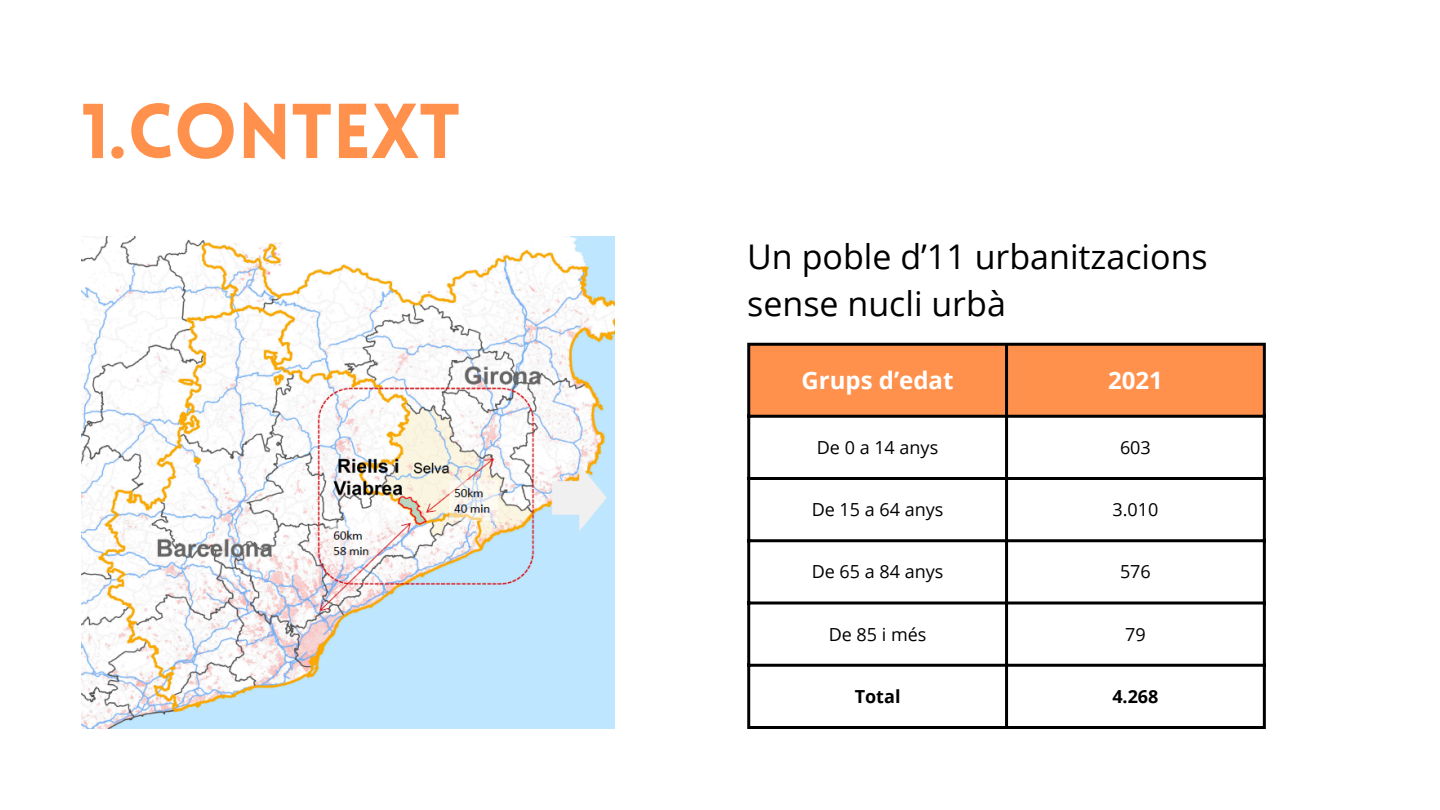
<style>
.page{position:relative;width:1440px;height:810px;background:#fff}
.page>*{position:absolute;margin:0;border:0;box-sizing:border-box;transform-origin:0 0}
.t1{font:900 76px "Lovelo";color:#ff914d}
.t2{font:34px/47.2px "Open Sans";color:#000}
.t3{font:700 24px "Open Sans";color:#fff}
.t4{font:18px "Open Sans";color:#000}
.t5{font:700 18px "Open Sans";color:#000}
</style>
<div class="page">
<img style="left:81px;top:236px;width:534px;height:493px">
<div style="left:750px;top:346px;width:513px;height:69px;background:#ff914d"></div>
<hr style="left:747px;top:346px;width:3px;height:380px;background:#000">
<hr style="left:1005px;top:346px;width:3px;height:380px;background:#000">
<hr style="left:1263px;top:346px;width:3px;height:380px;background:#000">
<hr style="left:747px;top:343px;width:519px;height:3px;background:#000">
<hr style="left:747px;top:415px;width:519px;height:3px;background:#000">
<hr style="left:747px;top:477px;width:519px;height:3px;background:#000">
<hr style="left:747px;top:539px;width:519px;height:3px;background:#000">
<hr style="left:747px;top:602px;width:519px;height:2px;background:#000">
<hr style="left:747px;top:664px;width:519px;height:3px;background:#000">
<hr style="left:747px;top:726px;width:519px;height:3px;background:#000">
<p class="t1" style="left:81px;top:101px;width:381px">1.CONTEXT</p>
<p class="t2" style="left:747px;top:232px;width:462px">Un poble d’11 urbanitzacions sense nucli urbà</p>
<p class="t3" style="left:802px;top:363px;width:153px">Grups d’edat</p>
<p class="t3" style="left:1108px;top:363px;width:56px">2021</p>
<p class="t4" style="left:817px;top:435px;width:123px">De 0 a 14 anys</p>
<p class="t4" style="left:1120px;top:435px;width:32px">603</p>
<p class="t4" style="left:812px;top:497px;width:133px">De 15 a 64 anys</p>
<p class="t4" style="left:1112px;top:497px;width:47px">3.010</p>
<p class="t4" style="left:812px;top:559px;width:133px">De 65 a 84 anys</p>
<p class="t4" style="left:1120px;top:559px;width:32px">576</p>
<p class="t4" style="left:829px;top:621px;width:99px">De 85 i més</p>
<p class="t4" style="left:1125px;top:621px;width:22px">79</p>
<p class="t5" style="left:855px;top:684px;width:47px">Total</p>
<p class="t5" style="left:1112px;top:684px;width:48px">4.268</p>
</div>
